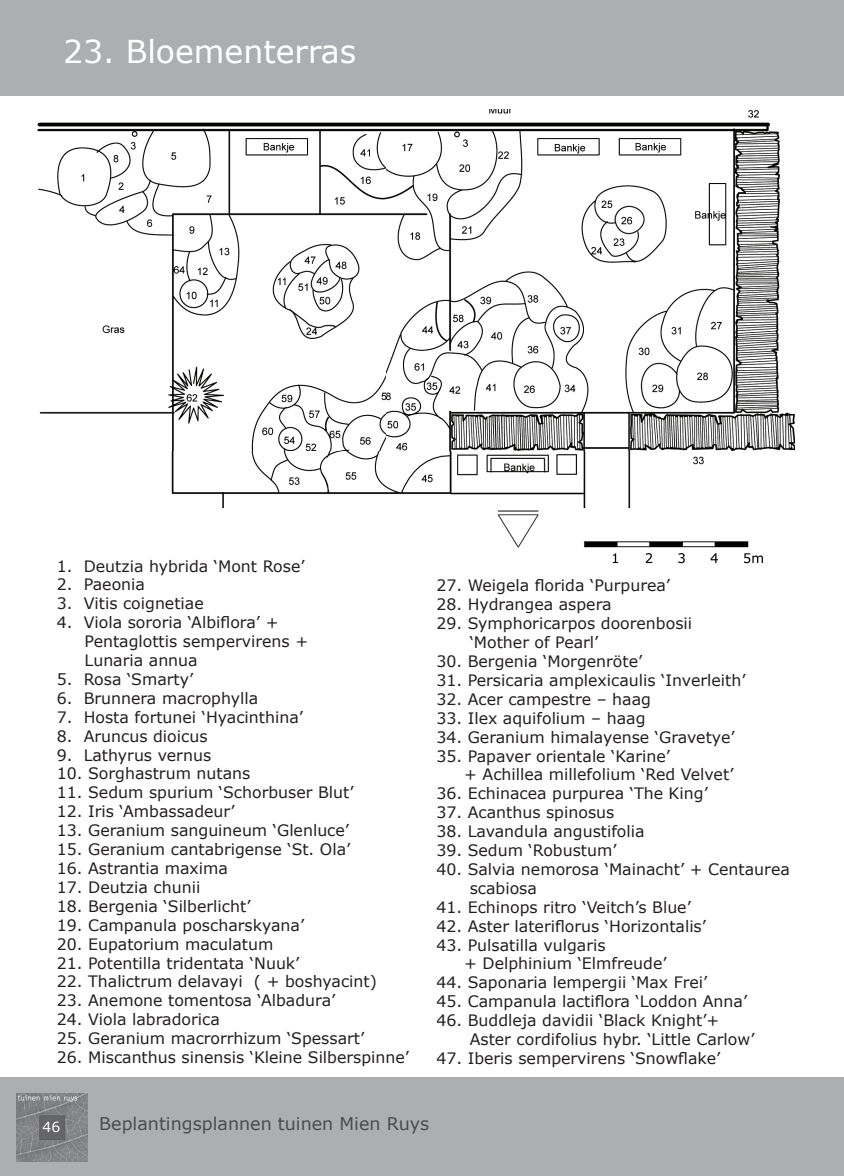
<style>
.page{position:relative;width:844px;height:1176px;background:#fff}
.page>*{position:absolute;margin:0;border:0;box-sizing:border-box;transform-origin:0 0}
.t1{font:31.5px "Verdana";color:#fff}
.t2{font:17.5px "Verdana";color:#4b4c4d}
.t3{font:15.75px/18.9px "Verdana";color:#231f20}
.t4{font:14px "Verdana";color:#fff}
</style>
<div class="page">
<div style="left:0;top:1077px;width:843px;height:99px;background:#adaeb2"></div>
<div style="left:0;top:0;width:843px;height:96px;background:#adaeb2"></div>
<img style="left:16px;top:1093px;width:71px;height:68px">
<img style="left:38px;top:109px;width:756px;height:399px">
<img style="left:583px;top:541px;width:180px;height:23px">
<img style="left:486px;top:501px;width:63px;height:47px">
<h1 class="t1" style="left:63px;top:29px;width:294px">23. Bloementerras</h1>
<p class="t3" style="left:57px;top:556px;width:249px">1. Deutzia hybrida ‘Mont Rose’</p>
<p class="t3" style="left:57px;top:575px;width:90px">2. Paeonia</p>
<p class="t3" style="left:57px;top:594px;width:148px">3. Vitis coignetiae</p>
<p class="t3" style="left:85px;top:613px;width:225px;text-indent:-28px">4. Viola sororia ‘Albiflora’ +<br>Pentaglottis sempervirens +<br>Lunaria annua</p>
<p class="t3" style="left:57px;top:669px;width:138px">5. Rosa ‘Smarty’</p>
<p class="t3" style="left:57px;top:688px;width:203px">6. Brunnera macrophylla</p>
<p class="t3" style="left:57px;top:707px;width:248px">7. Hosta fortunei ‘Hyacinthina’</p>
<p class="t3" style="left:57px;top:726px;width:152px">8. Aruncus dioicus</p>
<p class="t3" style="left:57px;top:745px;width:156px">9. Lathyrus vernus</p>
<p class="t3" style="left:57px;top:764px;width:195px">10. Sorghastrum nutans</p>
<p class="t3" style="left:57px;top:783px;width:298px">11. Sedum spurium ‘Schorbuser Blut’</p>
<p class="t3" style="left:57px;top:802px;width:179px">12. Iris ‘Ambassadeur’</p>
<p class="t3" style="left:57px;top:821px;width:294px">13. Geranium sanguineum ‘Glenluce’</p>
<p class="t3" style="left:57px;top:840px;width:295px">15. Geranium cantabrigense ‘St. Ola’</p>
<p class="t3" style="left:57px;top:858px;width:173px">16. Astrantia maxima</p>
<p class="t3" style="left:57px;top:877px;width:145px">17. Deutzia chunii</p>
<p class="t3" style="left:57px;top:896px;width:195px">18. Bergenia ‘Silberlicht’</p>
<p class="t3" style="left:57px;top:915px;width:249px">19. Campanula poscharskyana’</p>
<p class="t3" style="left:57px;top:934px;width:218px">20. Eupatorium maculatum</p>
<p class="t3" style="left:57px;top:953px;width:244px">21. Potentilla tridentata ‘Nuuk’</p>
<p class="t3" style="left:57px;top:972px;width:321px">22. Thalictrum delavayi ( + boshyacint)</p>
<p class="t3" style="left:57px;top:991px;width:280px">23. Anemone tomentosa ‘Albadura’</p>
<p class="t3" style="left:57px;top:1010px;width:164px">24. Viola labradorica</p>
<p class="t3" style="left:57px;top:1029px;width:309px">25. Geranium macrorrhizum ‘Spessart’</p>
<p class="t3" style="left:57px;top:1047px;width:354px">26. Miscanthus sinensis ‘Kleine Silberspinne’</p>
<p class="t3" style="left:436px;top:576px;width:235px">27. Weigela florida ‘Purpurea’</p>
<p class="t3" style="left:436px;top:595px;width:177px">28. Hydrangea aspera</p>
<p class="t3" style="left:469px;top:614px;width:224px;text-indent:-33px">29. Symphoricarpos doorenbosii ‘Mother of Pearl’</p>
<p class="t3" style="left:436px;top:651px;width:207px">30. Bergenia ‘Morgenröte’</p>
<p class="t3" style="left:436px;top:670px;width:311px">31. Persicaria amplexicaulis ‘Inverleith’</p>
<p class="t3" style="left:436px;top:689px;width:216px">32. Acer campestre – haag</p>
<p class="t3" style="left:436px;top:708px;width:210px">33. Ilex aquifolium – haag</p>
<p class="t3" style="left:436px;top:727px;width:300px">34. Geranium himalayense ‘Gravetye’</p>
<p class="t3" style="left:464px;top:746px;width:271px;text-indent:-28px">35. Papaver orientale ‘Karine’<br>+ Achillea millefolium ‘Red Velvet’</p>
<p class="t3" style="left:436px;top:784px;width:273px">36. Echinacea purpurea ‘The King’</p>
<p class="t3" style="left:436px;top:803px;width:179px">37. Acanthus spinosus</p>
<p class="t3" style="left:436px;top:822px;width:210px">38. Lavandula angustifolia</p>
<p class="t3" style="left:436px;top:840px;width:182px">39. Sedum ‘Robustum’</p>
<p class="t3" style="left:469px;top:859px;width:321px;text-indent:-33px">40. Salvia nemorosa ‘Mainacht’ + Centaurea scabiosa</p>
<p class="t3" style="left:436px;top:897px;width:256px">41. Echinops ritro ‘Veitch’s Blue’</p>
<p class="t3" style="left:436px;top:916px;width:271px">42. Aster lateriflorus ‘Horizontalis’</p>
<p class="t3" style="left:464px;top:935px;width:204px;text-indent:-28px">43. Pulsatilla vulgaris<br>+ Delphinium ‘Elmfreude’</p>
<p class="t3" style="left:436px;top:973px;width:272px">44. Saponaria lempergii ‘Max Frei’</p>
<p class="t3" style="left:436px;top:992px;width:312px">45. Campanula lactiflora ‘Loddon Anna’</p>
<p class="t3" style="left:469px;top:1011px;width:286px;text-indent:-33px">46. Buddleja davidii ‘Black Knight’+<br>Aster cordifolius hybr. ‘Little Carlow’</p>
<p class="t3" style="left:436px;top:1048px;width:285px">47. Iberis sempervirens ‘Snowflake’</p>
<p class="t4" style="left:43px;top:1117px;width:19px">46</p>
<p class="t2" style="left:99px;top:1111px;width:331px">Beplantingsplannen tuinen Mien Ruys</p>
</div>
